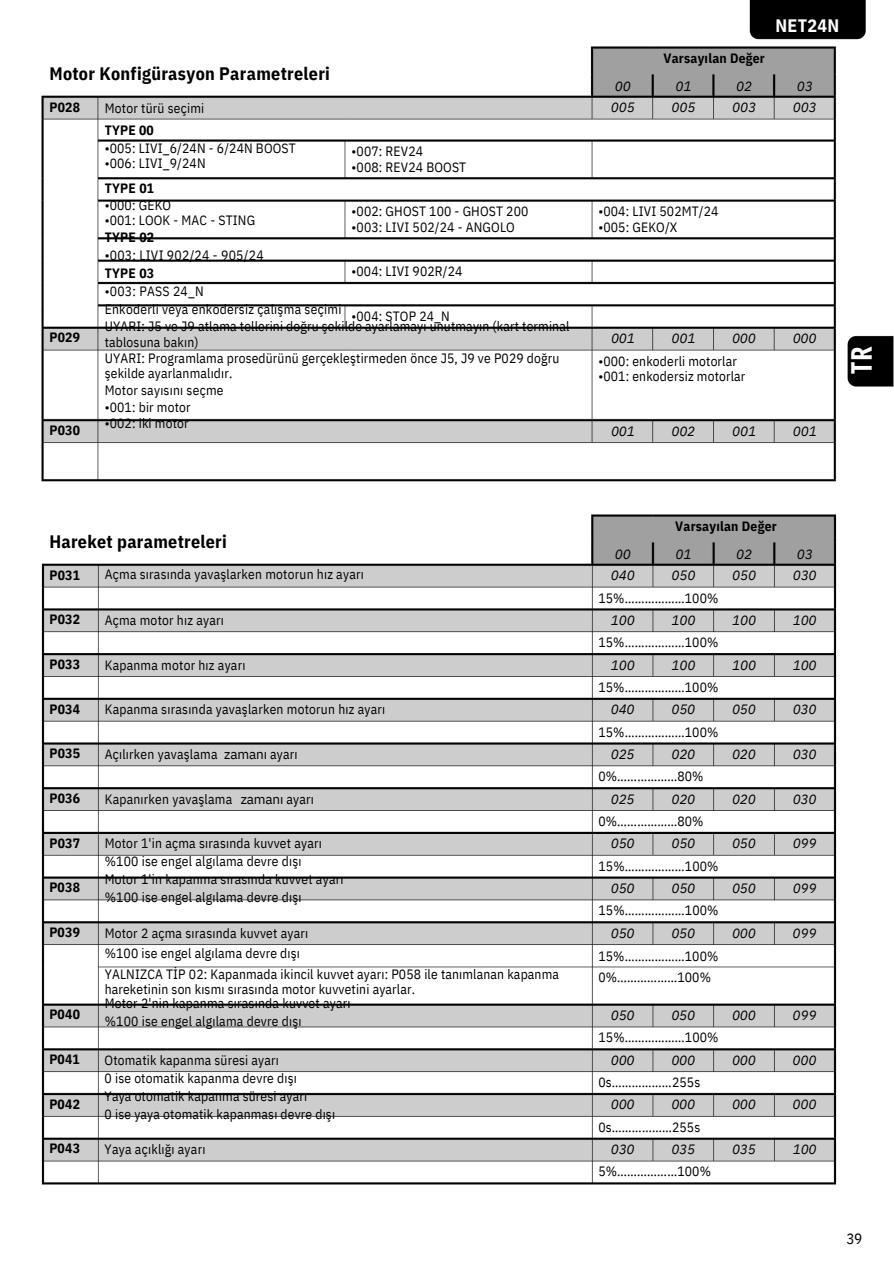
<style>
.page{position:relative;width:894px;height:1264px;background:#fff}
.page>*{position:absolute;margin:0;border:0;box-sizing:border-box;transform-origin:0 0}
.t1{font:700 28.5px "Open Sans Condensed";color:#fff}
.t2{font:700 18px "IBM Plex Sans Cond";letter-spacing:.015em;color:#000}
.t3{font:700 18px "IBM Plex Sans Cond";letter-spacing:.015em;color:#fff}
.t4{font:15px "IBM Plex Sans Cond";color:#000}
.t5{font:13.5px/18px "IBM Plex Sans Cond";letter-spacing:.01em;color:#000}
.t6{font:italic 13.5px/21.3px "IBM Plex Sans";letter-spacing:-.015em;color:#000}
.t7{font:700 13.5px "IBM Plex Sans Cond";letter-spacing:.015em;color:#000}
.t8{font:13.5px "IBM Plex Sans";letter-spacing:-.01em;color:#000}
.s1{font-weight:700}
.s2{font-family:"IBM Plex Sans Cond"}
</style>
<div class="page">
<img style="left:41px;top:514px;width:796px;height:671px">
<img style="left:41px;top:0;width:852px;height:482px">
<h2 class="t2" style="left:49px;top:61px;width:282px">Motor Konfigürasyon Parametreleri</h2>
<p class="t7" style="left:49px;top:98px;width:32px">P028</p>
<p class="t7" style="left:49px;top:328px;width:32px">P029</p>
<h5 class="t7" style="left:49px;top:421px;width:32px">P030</h5>
<p class="t5" style="left:105px;top:97px;width:101px;line-height:21.3px">Motor türü seçimi<br><span class="s1">TYPE 00</span></p>
<p class="t5" style="left:105px;top:138px;width:192px">•005: LIVI_6/24N - 6/24N BOOST</p>
<p class="t5" style="left:105px;top:154px;width:102px">•006: LIVI_9/24N</p>
<p class="t5" style="left:351px;top:142px;width:73px">•007: REV24</p>
<p class="t5" style="left:351px;top:158px;width:116px">•008: REV24 BOOST</p>
<p class="t5" style="left:351px;top:202px;width:178px">•002: GHOST 100 - GHOST 200</p>
<p class="t5" style="left:351px;top:218px;width:165px">•003: LIVI 502/24 - ANGOLO</p>
<p class="t7" style="left:105px;top:179px;width:51px">TYPE 01</p>
<h5 class="t5" style="left:105px;top:195px;width:68px">•000: GEKO</h5>
<h5 class="t5" style="left:105px;top:211px;width:152px">•001: LOOK - MAC - STING</h5>
<p class="t7" style="left:105px;top:228px;width:51px">TYPE 02</p>
<p class="t5" style="left:105px;top:246px;width:160px">•003: LIVI 902/24 - 905/24<br><span class="s1">TYPE 03</span></p>
<p class="t5" style="left:105px;top:282px;width:238px">•003: PASS 24_N<br>Enkoderli veya enkodersiz çalışma seçimi</p>
<p class="t5" style="left:105px;top:318px;width:466px;line-height:15.8px">UYARI: J5 ve J9 atlama tellerini doğru şekilde ayarlamayı unutmayın (kart terminal tablosuna bakın)<br>UYARI: Programlama prosedürünü gerçekleştirmeden önce J5, J9 ve P029 doğru şekilde ayarlanmalıdır.</p>
<p class="t5" style="left:105px;top:381px;width:120px">Motor sayısını seçme</p>
<p class="t5" style="left:105px;top:398px;width:87px">•001: bir motor</p>
<p class="t5" style="left:105px;top:414px;width:85px">•002: iki motor</p>
<p class="t5" style="left:351px;top:262px;width:112px">•004: LIVI 902R/24</p>
<p class="t5" style="left:351px;top:306px;width:100px">•004: STOP 24_N</p>
<p class="t6" style="left:610px;top:75px;width:25px">00<br>005</p>
<h4 class="t7" style="left:663px;top:49px;width:103px">Varsayılan Değer</h4>
<p class="t6" style="left:671px;top:75px;width:25px">01<br>005</p>
<p class="t6" style="left:732px;top:75px;width:25px">02<br>003</p>
<h3 class="t3" style="left:775px;top:13px;width:65px">NET24N</h3>
<p class="t6" style="left:792px;top:75px;width:25px">03<br>003</p>
<p class="t5" style="left:598px;top:202px;width:122px">•004: LIVI 502MT/24</p>
<p class="t5" style="left:598px;top:218px;width:80px">•005: GEKO/X</p>
<p class="t6" style="left:610px;top:327px;width:25px">001</p>
<p class="t6" style="left:671px;top:327px;width:25px">001</p>
<p class="t6" style="left:731px;top:327px;width:25px">000</p>
<p class="t6" style="left:792px;top:327px;width:25px">000</p>
<p class="t5" style="left:598px;top:351px;width:140px">•000: enkoderli motorlar</p>
<p class="t5" style="left:598px;top:367px;width:148px">•001: enkodersiz motorlar</p>
<h4 class="t1" style="left:841px;top:374px;width:29px;rotate:-90deg">TR</h4>
<p class="t6" style="left:610px;top:420px;width:25px">001</p>
<p class="t6" style="left:671px;top:420px;width:25px">002</p>
<p class="t6" style="left:732px;top:420px;width:25px">001</p>
<p class="t6" style="left:792px;top:420px;width:25px">001</p>
<p class="t2" style="left:49px;top:529px;width:179px">Hareket parametreleri</p>
<p class="t7" style="left:49px;top:566px;width:32px">P031</p>
<p class="t7" style="left:49px;top:610px;width:32px">P032</p>
<h5 class="t7" style="left:49px;top:655px;width:32px">P033</h5>
<h5 class="t7" style="left:49px;top:699px;width:32px">P034</h5>
<p class="t7" style="left:49px;top:744px;width:32px">P035</p>
<p class="t7" style="left:49px;top:789px;width:32px">P036</p>
<h4 class="t7" style="left:49px;top:833px;width:32px">P037</h4>
<p class="t7" style="left:49px;top:878px;width:32px">P038</p>
<h5 class="t7" style="left:49px;top:923px;width:32px">P039</h5>
<p class="t7" style="left:49px;top:1005px;width:32px">P040</p>
<p class="t7" style="left:49px;top:1050px;width:32px">P041</p>
<p class="t7" style="left:49px;top:1094px;width:32px">P042</p>
<h6 class="t7" style="left:49px;top:1139px;width:32px">P043</h6>
<h4 class="t5" style="left:105px;top:564px;width:260px">Açma sırasında yavaşlarken motorun hız ayarı</h4>
<p class="t5" style="left:105px;top:611px;width:121px">Açma motor hız ayarı</p>
<h1 class="t5" style="left:105px;top:655px;width:142px">Kapanma motor hız ayarı</h1>
<p class="t5" style="left:105px;top:700px;width:282px">Kapanma sırasında yavaşlarken motorun hız ayarı</p>
<p class="t5" style="left:105px;top:745px;width:114px">Açılırken yavaşlama</p>
<h3 class="t8" style="left:224px;top:745px;width:75px">zamanı <span class="s2">ayarı</span></h3>
<p class="t5" style="left:105px;top:789px;width:129px">Kapanırken yavaşlama</p>
<h4 class="t8" style="left:241px;top:790px;width:75px">zamanı <span class="s2">ayarı</span></h4>
<p class="t5" style="left:105px;top:834px;width:240px">Motor 1'in açma sırasında kuvvet ayarı %100 ise engel algılama devre dışı<br>Motor 1'in kapanma sırasında kuvvet ayarı %100 ise engel algılama devre dışı</p>
<h4 class="t5" style="left:105px;top:923px;width:205px">Motor 2 açma sırasında kuvvet ayarı</h4>
<p class="t5" style="left:105px;top:942px;width:455px;line-height:21.3px">%100 ise engel algılama devre dışı<br>YALNIZCA TİP 02: Kapanmada ikincil kuvvet ayarı: P058 ile tanımlanan kapanma</p>
<h4 class="t5" style="left:105px;top:979px;width:312px">hareketinin son kısmı sırasında motor kuvvetini ayarlar.</h4>
<p class="t5" style="left:105px;top:993px;width:247px">Motor 2'nin kapanma sırasında kuvvet ayarı %100 ise engel algılama devre dışı</p>
<p class="t5" style="left:105px;top:1050px;width:232px">Otomatik kapanma süresi ayarı<br>0 ise otomatik kapanma devre dışı<br>Yaya otomatik kapanma süresi ayarı<br>0 ise yaya otomatik kapanması devre dışı</p>
<p class="t5" style="left:105px;top:1139px;width:102px">Yaya açıklığı ayarı</p>
<h4 class="t6" style="left:610px;top:543px;width:25px">00<br>040</h4>
<p class="t7" style="left:675px;top:517px;width:103px">Varsayılan Değer</p>
<p class="t6" style="left:671px;top:543px;width:25px">01<br>050</p>
<p class="t6" style="left:732px;top:543px;width:25px">02<br>050</p>
<p class="t5" style="left:598px;top:588px;width:122px">15%………………100%</p>
<h4 class="t6" style="left:610px;top:609px;width:25px">100</h4>
<p class="t6" style="left:610px;top:654px;width:25px">100</p>
<p class="t6" style="left:671px;top:609px;width:25px">100</p>
<p class="t6" style="left:671px;top:654px;width:25px">100</p>
<p class="t5" style="left:598px;top:633px;width:122px">15%………………100%</p>
<p class="t5" style="left:598px;top:678px;width:122px">15%………………100%</p>
<h4 class="t6" style="left:610px;top:698px;width:25px">040</h4>
<h4 class="t6" style="left:610px;top:743px;width:25px">025</h4>
<p class="t6" style="left:610px;top:788px;width:25px">025</p>
<p class="t6" style="left:610px;top:832px;width:25px">050</p>
<p class="t6" style="left:671px;top:698px;width:25px">050</p>
<p class="t6" style="left:671px;top:743px;width:25px">020</p>
<p class="t6" style="left:671px;top:788px;width:25px">020</p>
<p class="t6" style="left:671px;top:832px;width:25px">050</p>
<p class="t5" style="left:598px;top:722px;width:122px">15%………………100%</p>
<p class="t5" style="left:598px;top:767px;width:107px">0%………………80%</p>
<p class="t5" style="left:598px;top:812px;width:107px">0%………………80%</p>
<p class="t5" style="left:598px;top:856px;width:122px">15%………………100%</p>
<h4 class="t6" style="left:610px;top:877px;width:25px">050</h4>
<p class="t6" style="left:671px;top:877px;width:25px">050</p>
<p class="t5" style="left:598px;top:901px;width:122px">15%………………100%</p>
<h4 class="t6" style="left:610px;top:922px;width:25px">050</h4>
<p class="t6" style="left:671px;top:922px;width:25px">050</p>
<p class="t5" style="left:598px;top:944px;width:122px;line-height:21.3px">15%………………100%<br>0%………………100%</p>
<h4 class="t6" style="left:610px;top:1004px;width:25px">050</h4>
<p class="t6" style="left:671px;top:1004px;width:25px">050</p>
<p class="t5" style="left:598px;top:1028px;width:122px">15%………………100%</p>
<p class="t6" style="left:610px;top:1049px;width:25px">000</p>
<p class="t6" style="left:610px;top:1093px;width:25px">000</p>
<h4 class="t6" style="left:610px;top:1138px;width:25px">030</h4>
<p class="t6" style="left:671px;top:1049px;width:25px">000</p>
<h6 class="t6" style="left:671px;top:1093px;width:25px">000</h6>
<p class="t6" style="left:671px;top:1138px;width:25px">035</p>
<p class="t5" style="left:598px;top:1072px;width:103px">0s………………255s</p>
<p class="t5" style="left:598px;top:1117px;width:103px">0s………………255s</p>
<p class="t5" style="left:598px;top:1162px;width:114px">5%………………100%</p>
<p class="t6" style="left:732px;top:609px;width:25px">100</p>
<p class="t6" style="left:732px;top:654px;width:25px">100</p>
<p class="t6" style="left:731px;top:698px;width:25px">050</p>
<p class="t6" style="left:731px;top:743px;width:25px">020</p>
<p class="t6" style="left:731px;top:788px;width:25px">020</p>
<p class="t6" style="left:731px;top:832px;width:25px">050</p>
<p class="t6" style="left:731px;top:877px;width:25px">050</p>
<p class="t6" style="left:731px;top:922px;width:25px">000</p>
<p class="t6" style="left:731px;top:1004px;width:25px">000</p>
<p class="t6" style="left:731px;top:1049px;width:25px">000</p>
<p class="t6" style="left:731px;top:1093px;width:25px">000</p>
<p class="t6" style="left:731px;top:1138px;width:25px">035</p>
<p class="t6" style="left:792px;top:543px;width:25px">03<br>030</p>
<p class="t6" style="left:792px;top:609px;width:25px">100</p>
<p class="t6" style="left:792px;top:654px;width:25px">100</p>
<p class="t6" style="left:792px;top:698px;width:25px">030</p>
<p class="t6" style="left:792px;top:743px;width:25px">030</p>
<p class="t6" style="left:792px;top:788px;width:25px">030</p>
<p class="t6" style="left:792px;top:832px;width:25px">099</p>
<p class="t6" style="left:792px;top:877px;width:25px">099</p>
<p class="t6" style="left:792px;top:922px;width:25px">099</p>
<p class="t6" style="left:792px;top:1004px;width:25px">099</p>
<p class="t6" style="left:792px;top:1049px;width:25px">000</p>
<p class="t6" style="left:792px;top:1093px;width:25px">000</p>
<p class="t6" style="left:792px;top:1138px;width:25px">100</p>
<h4 class="t4" style="left:846px;top:1228px;width:17px">39</h4>
</div>
